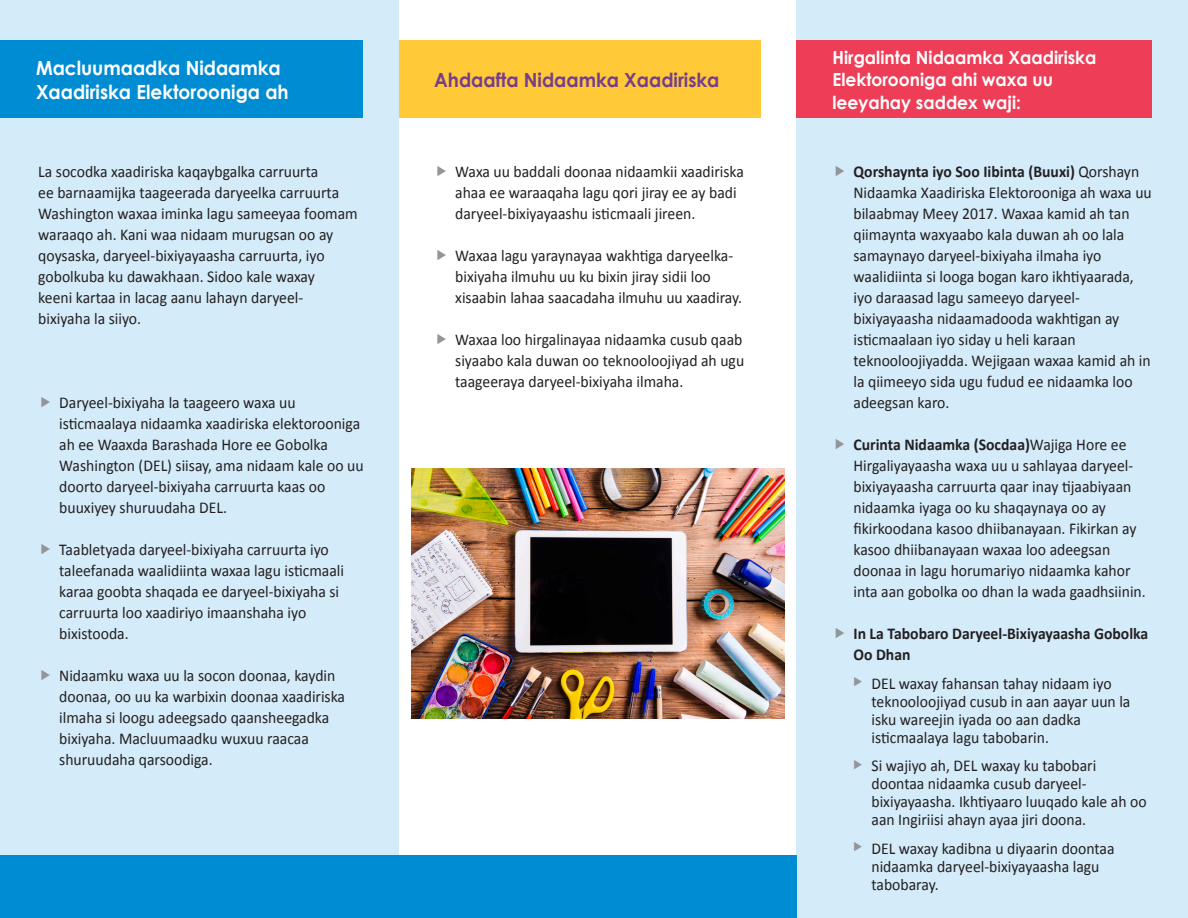
<style>
.page{position:relative;width:1188px;height:918px;background:#fff}
.page>*{position:absolute;margin:0;border:0;box-sizing:border-box;transform-origin:0 0}
.BOX_TYPE{font:700 19.5px/23.4px "Century Gothic";color:#fff;scale:.95 1}
.BOX_TYPE-2{font:700 19.5px "Century Gothic";color:#753e8d;scale:.95 1}
.BOX_TYPE-3{font:700 18px/22.5px "Century Gothic";color:#fff;scale:.95 1}
.t1{font:16.5px/21px "Calibri";color:#231f20;scale:.95 1}
.t2{font:700 16.5px/21px "Calibri";color:#231f20;scale:.95 1}
.s1{font-weight:700}
</style>
<div class="page">
<div style="left:398px;top:40px;width:362px;height:78px;background:#ffc938"></div>
<div style="left:0;top:0;width:398px;height:918px;background:#d4ebf9"></div>
<div style="left:796px;top:0;width:392px;height:918px;background:#d4ebf9"></div>
<div style="left:796px;top:40px;width:356px;height:78px;background:#ee3d56"></div>
<div style="left:0;top:855px;width:796px;height:63px;background:#008cd2"></div>
<div style="left:0;top:40px;width:362px;height:78px;background:#008cd2"></div>
<img style="left:411px;top:468px;width:373px;height:250px">
<p class="BOX_TYPE" style="left:36px;top:55px;width:267px">Macluumaadka Nidaamka<br>Xaadiriska Elektorooniga ah</p>
<p class="t1" style="left:38px;top:161px;width:338px">La socodka xaadiriska kaqaybgalka carruurta<br>ee barnaamijka taageerada daryeelka carruurta Washington waxaa iminka lagu sameeyaa foomam waraaqo ah. Kani waa nidaam murugsan oo ay qoysaska, daryeel-bixiyayaasha carruurta, iyo gobolkuba ku dawakhaan. Sidoo kale waxay<br>keeni kartaa in lacag aanu lahayn daryeel&shy;bixiyaha la siiyo.</p>
<p class="t1" style="left:59px;top:392px;width:322px">Daryeel-bixiyaha la taageero waxa uu isticmaalaya nidaamka xaadiriska elektorooniga ah ee Waaxda Barashada Hore ee Gobolka Washington (DEL) siisay, ama nidaam kale oo uu doorto daryeel-bixiyaha carruurta kaas oo buuxiyey shuruudaha DEL.</p>
<p class="t1" style="left:59px;top:539px;width:301px">Taabletyada daryeel-bixiyaha carruurta iyo taleefanada waalidiinta waxaa lagu isticmaali karaa goobta shaqada ee daryeel-bixiyaha si carruurta loo xaadiriyo imaanshaha iyo bixistooda.</p>
<p class="t1" style="left:59px;top:665px;width:302px">Nidaamku waxa uu la socon doonaa, kaydin doonaa, oo uu ka warbixin doonaa xaadiriska ilmaha si loogu adeegsado qaansheegadka bixiyaha. Macluumaadku wuxuu raacaa shuruudaha qarsoodiga.</p>
<p class="BOX_TYPE-2" style="left:434px;top:65px;width:302px">Ahdaafta Nidaamka Xaadiriska</p>
<p class="t1" style="left:455px;top:161px;width:305px">Waxa uu baddali doonaa nidaamkii xaadiriska ahaa ee waraaqaha lagu qori jiray ee ay badi daryeel-bixiyayaashu isticmaali jireen.</p>
<p class="t1" style="left:455px;top:245px;width:303px">Waxaa lagu yaraynayaa wakhtiga daryeelka&shy;bixiyaha ilmuhu uu ku bixin jiray sidii loo xisaabin lahaa saacadaha ilmuhu uu xaadiray.</p>
<p class="t1" style="left:455px;top:329px;width:306px;text-align:justify">Waxaa loo hirgalinayaa nidaamka cusub qaab siyaabo kala duwan oo teknooloojiyad ah ugu taageeraya daryeel-bixiyaha ilmaha.</p>
<p class="BOX_TYPE-3" style="left:832px;top:45px;width:279px">Hirgalinta Nidaamka Xaadiriska<br>Elektorooniga ahi waxa uu leeyahay saddex waji:</p>
<p class="t1" style="left:854px;top:161px;width:316px"><span class="s1">Qorshaynta iyo Soo Iibinta (Buuxi)</span> Qorshayn Nidaamka Xaadiriska Elektorooniga ah waxa uu bilaabmay Meey 2017. Waxaa kamid ah tan qiimaynta waxyaabo kala duwan ah oo lala samaynayo daryeel-bixiyaha ilmaha iyo waalidiinta si looga bogan karo ikhtiyaarada, iyo daraasad lagu sameeyo daryeel&shy;bixiyayaasha nidaamadooda wakhtigan ay isticmaalaan iyo siday u heli karaan teknooloojiyadda. Wejigaan waxaa kamid ah in la qiimeeyo sida ugu fudud ee nidaamka loo adeegsan karo.</p>
<p class="t1" style="left:854px;top:434px;width:309px"><span class="s1">Curinta Nidaamka (Socdaa)</span>Wajiga Hore ee Hirgaliyayaasha waxa uu u sahlayaa daryeel&shy;bixiyayaasha carruurta qaar inay tijaabiyaan nidaamka iyaga oo ku shaqaynaya oo ay fikirkoodana kasoo dhiibanayaan. Fikirkan ay kasoo dhiibanayaan waxaa loo adeegsan doonaa in lagu horumariyo nidaamka kahor inta aan gobolka oo dhan la wada gaadhsiinin.</p>
<p class="t2" style="left:854px;top:623px;width:312px">In La Tabobaro Daryeel-Bixiyayaasha Gobolka<br>Oo Dhan</p>
<p class="t1" style="left:872px;top:674px;width:274px;line-height:18px">DEL waxay fahansan tahay nidaam iyo teknooloojiyad cusub in aan aayar uun la isku wareejin iyada oo aan dadka isticmaalaya lagu tabobarin.</p>
<p class="t1" style="left:872px;top:757px;width:291px;line-height:18px">Si wajiyo ah, DEL waxay ku tabobari doontaa nidaamka cusub daryeel&shy;bixiyayaasha. Ikhtiyaaro luuqado kale ah oo aan Ingiriisi ahayn ayaa jiri doona.</p>
<p class="t1" style="left:872px;top:839px;width:257px;line-height:18px">DEL waxay kadibna u diyaarin doontaa nidaamka daryeel-bixiyayaasha lagu tabobaray.</p>
</div>
